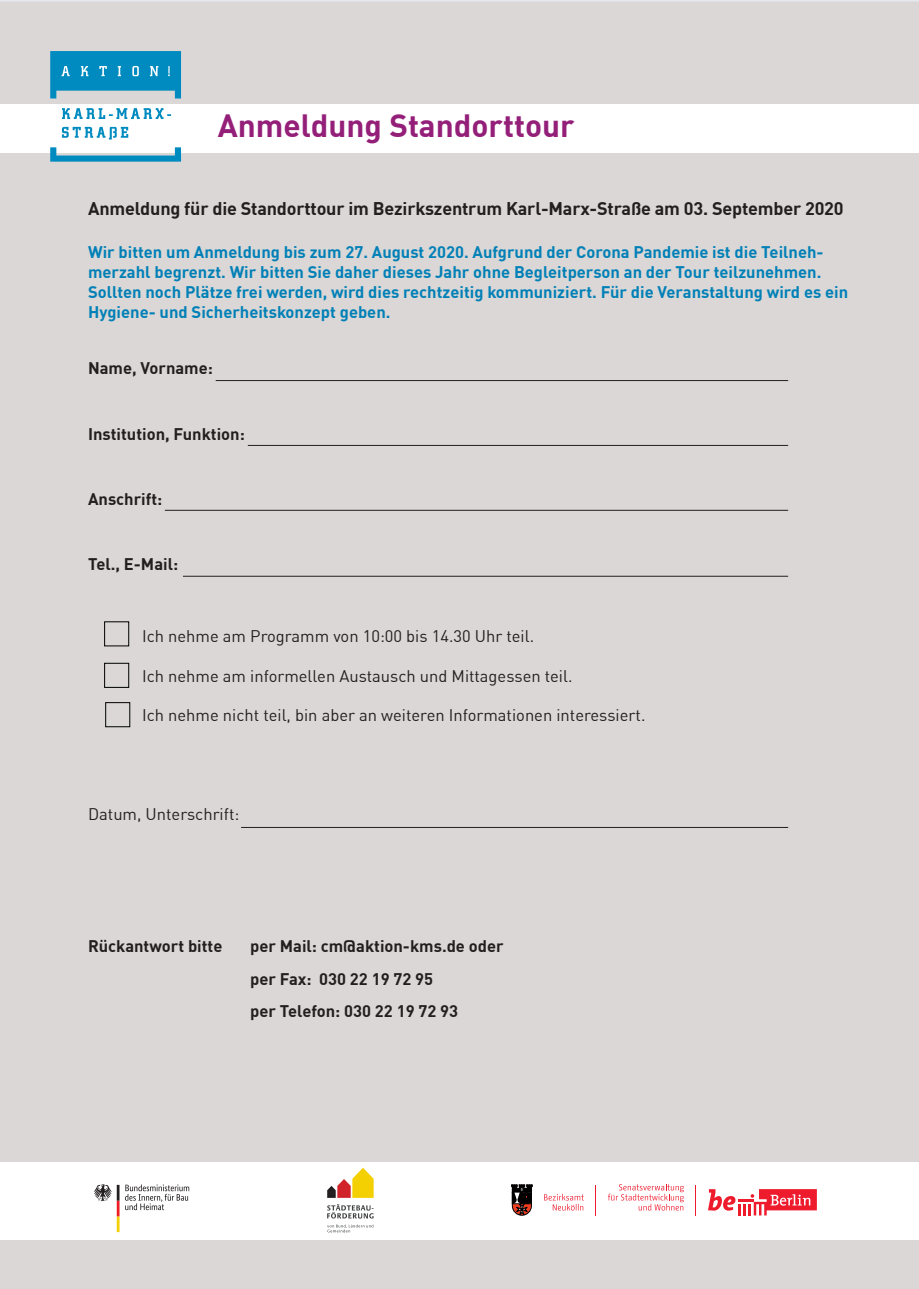
<style>
.page{position:relative;width:919px;height:1289px;background:#fff}
.page>*{position:absolute;margin:0;border:0;box-sizing:border-box;transform-origin:0 0}
.t1{font:700 31.5px "DIN Offc";color:#941f79}
.t2{font:700 18px "DIN Offc";letter-spacing:-.01em;color:#231f20}
.t3{font:700 16.5px/19.8px "DIN Offc";color:#0080b7}
.t4{font:16.5px "DIN Offc";color:#231f20}
.t5{font:700 16.5px/32.5px "DIN Offc";color:#231f20}
</style>
<div class="page">
<div style="left:0;top:0;width:918px;height:1288px;background:#dad7d6"></div>
<div style="left:0;top:104px;width:918px;height:49px;background:#fff"></div>
<svg style="left:50px;top:51px;width:131px;height:111px"></svg>
<div style="left:0;top:1162px;width:918px;height:77px;background:#fff"></div>
<hr style="left:695px;top:1184px;width:1px;height:31px;background:#ee1b2d">
<hr style="left:595px;top:1184px;width:1px;height:31px;background:#ee1b2d">
<svg style="left:708px;top:1189px;width:108px;height:26px"></svg>
<svg style="left:608px;top:1184px;width:75px;height:26px"></svg>
<svg style="left:544px;top:1193px;width:40px;height:17px"></svg>
<svg style="left:511px;top:1184px;width:21px;height:31px"></svg>
<svg style="left:327px;top:1168px;width:46px;height:29px"></svg>
<svg style="left:327px;top:1224px;width:46px;height:8px"></svg>
<svg style="left:327px;top:1204px;width:46px;height:14px"></svg>
<svg style="left:125px;top:1184px;width:64px;height:26px"></svg>
<svg style="left:94px;top:1184px;width:25px;height:47px"></svg>
<div style="left:104px;top:621px;width:25px;height:25px;border:1px solid #000"></div>
<div style="left:104px;top:663px;width:25px;height:24px;border:1px solid #000"></div>
<div style="left:105px;top:702px;width:25px;height:25px;border:1px solid #000"></div>
<hr style="left:241px;top:827px;width:547px;height:1px;background:#231f20">
<hr style="left:216px;top:380px;width:572px;height:1px;background:#231f20">
<hr style="left:248px;top:445px;width:540px;height:1px;background:#231f20">
<hr style="left:165px;top:510px;width:623px;height:1px;background:#231f20">
<hr style="left:183px;top:576px;width:605px;height:1px;background:#231f20">
<h1 class="t1" style="left:218px;top:105px;width:358px">Anmeldung Standorttour</h1>
<p class="t2" style="left:88px;top:196px;width:757px">Anmeldung für die Standorttour im Bezirkszentrum Karl-Marx-Straße am 03. September 2020</p>
<p class="t3" style="left:88px;top:242px;width:761px">Wir bitten um Anmeldung bis zum 27. August 2020. Aufgrund der Corona Pandemie ist die Teilneh&shy;merzahl begrenzt. Wir bitten Sie daher dieses Jahr ohne Begleitperson an der Tour teilzunehmen.<br>Sollten noch Plätze frei werden, wird dies rechtzeitig kommuniziert. Für die Veranstaltung wird es ein Hygiene- und Sicherheitskonzept geben.</p>
<p class="t5" style="left:88px;top:352px;width:126px">Name, Vorname:</p>
<p class="t5" style="left:88px;top:417px;width:158px">Institution, Funktion:</p>
<p class="t5" style="left:88px;top:482px;width:76px">Anschrift:</p>
<p class="t5" style="left:88px;top:547px;width:92px">Tel., E-Mail:</p>
<p class="t4" style="left:142px;top:626px;width:393px">Ich nehme am Programm von 10:00 bis 14.30 Uhr teil.</p>
<p class="t4" style="left:142px;top:665px;width:432px">Ich nehme am informellen Austausch und Mittagessen teil.</p>
<p class="t4" style="left:142px;top:705px;width:505px">Ich nehme nicht teil, bin aber an weiteren Informationen interessiert.</p>
<p class="t4" style="left:88px;top:804px;width:153px">Datum, Unterschrift:</p>
<p class="t5" style="left:88px;top:929px;width:136px">Rückantwort bitte</p>
<p class="t5" style="left:250px;top:929px;width:255px">per Mail: cm@aktion-kms.de oder per Fax: 030 22 19 72 95<br>per Telefon: 030 22 19 72 93</p>
</div>
